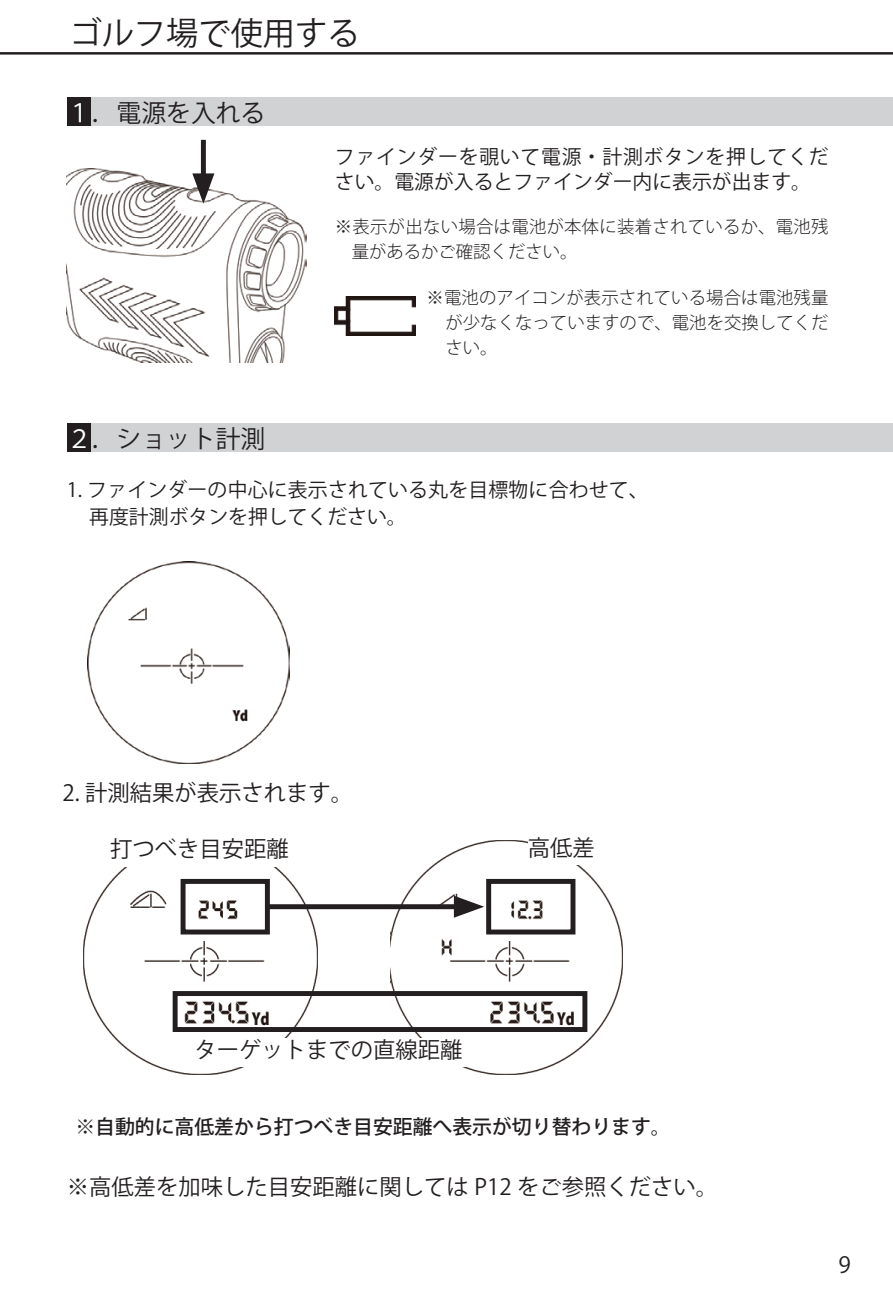
<style>
.page{position:relative;width:893px;height:1290px;background:#fff}
.page>*{position:absolute;margin:0;border:0;box-sizing:border-box;transform-origin:0 0}
.t1{font:32.2px "Koz Go Pro";color:#231f20}
.t2{font:24.85px "Koz Go Pro";color:#231f20}
.t3{font:22.4px "Koz Go Pro";color:#231f20}
.t4{font:19.95px/24.8px "Koz Go Pro";letter-spacing:.04em;color:#231f20}
.t5{font:19.95px/27.3px "Koz Go Pro";letter-spacing:.01em;color:#231f20}
.t6{font:500 19.95px "Koz Go Pro";color:#231f20}
.t7{font:300 17.5px/24.8px "Koz Go Pro";letter-spacing:.005em;color:#231f20}
.s1{color:#fff}
</style>
<div class="page">
<hr style="left:0;top:52px;width:893px;height:3px;background:#231f20">
<div style="left:89px;top:423px;width:804px;height:28px;background:#d1d2d4"></div>
<div style="left:90px;top:97px;width:803px;height:29px;background:#d1d2d4"></div>
<div style="left:67px;top:423px;width:24px;height:28px;background:#231f20"></div>
<div style="left:67px;top:97px;width:24px;height:29px;background:#231f20"></div>
<img style="left:67px;top:168px;width:239px;height:194px">
<img style="left:88px;top:561px;width:201px;height:202px">
<img style="left:83px;top:867px;width:234px;height:208px">
<img style="left:391px;top:840px;width:232px;height:234px">
<div style="left:528px;top:836px;width:79px;height:29px;background:#fff"></div>
<div style="left:194px;top:1038px;width:302px;height:28px;background:#fff"></div>
<div style="left:181px;top:879px;width:89px;height:55px;border:5px solid #231f20"></div>
<div style="left:173px;top:991px;width:414px;height:41px;border:5px solid #231f20"></div>
<div style="left:486px;top:879px;width:89px;height:55px;border:5px solid #231f20"></div>
<div style="left:268px;top:904px;width:195px;height:5px;background:#231f20"></div>
<svg style="left:454px;top:896px;width:30px;height:22px"></svg>
<img style="left:334px;top:296px;width:81px;height:39px">
<div style="left:201px;top:140px;width:5px;height:42px;background:#231f20"></div>
<svg style="left:192px;top:173px;width:22px;height:31px"></svg>
<h1 class="t1" style="left:69px;top:12px;width:292px">ゴルフ場で使用する</h1>
<h2 class="t2" style="left:67px;top:96px;width:200px"><span class="s1">１</span>．電源を入れる</h2>
<h2 class="t2" style="left:67px;top:422px;width:200px"><span class="s1">２</span>．ショット計測</h2>
<p class="t4" style="left:335px;top:145px;width:495px">ファインダーを覗いて電源・計測ボタンを押してください。電源が入るとファインダー内に表示が出ます。</p>
<p class="t7" style="left:352px;top:214px;width:478px;text-indent:-17px">※表示が出ない場合は電池が本体に装着されているか、電池残量があるかご確認ください。</p>
<p class="t7" style="left:445px;top:286px;width:385px;text-align:justify;text-indent:-19px">※電池のアイコンが表示されている場合は電池残量が少なくなっていますので、電池を交換してください。</p>
<p class="t5" style="left:89px;top:476px;width:561px;text-indent:-22px">1. ファインダーの中心に表示されている丸を目標物に合わせて、再度計測ボタンを押してください。</p>
<p class="t3" style="left:63px;top:778px;width:292px">2. 計測結果が表示されます。</p>
<p class="t3" style="left:110px;top:834px;width:180px">打つべき目安距離</p>
<p class="t3" style="left:528px;top:833px;width:68px">高低差</p>
<p class="t3" style="left:194px;top:1035px;width:269px">ターゲットまでの直線距離</p>
<p class="t6" style="left:75px;top:1113px;width:597px">※自動的に高低差から打つべき目安距離へ表示が切り替わります。</p>
<p class="t3" style="left:67px;top:1172px;width:653px">※高低差を加味した目安距離に関しては P12 をご参照ください。</p>
<p class="t3" style="left:838px;top:1250px;width:14px">9</p>
</div>
